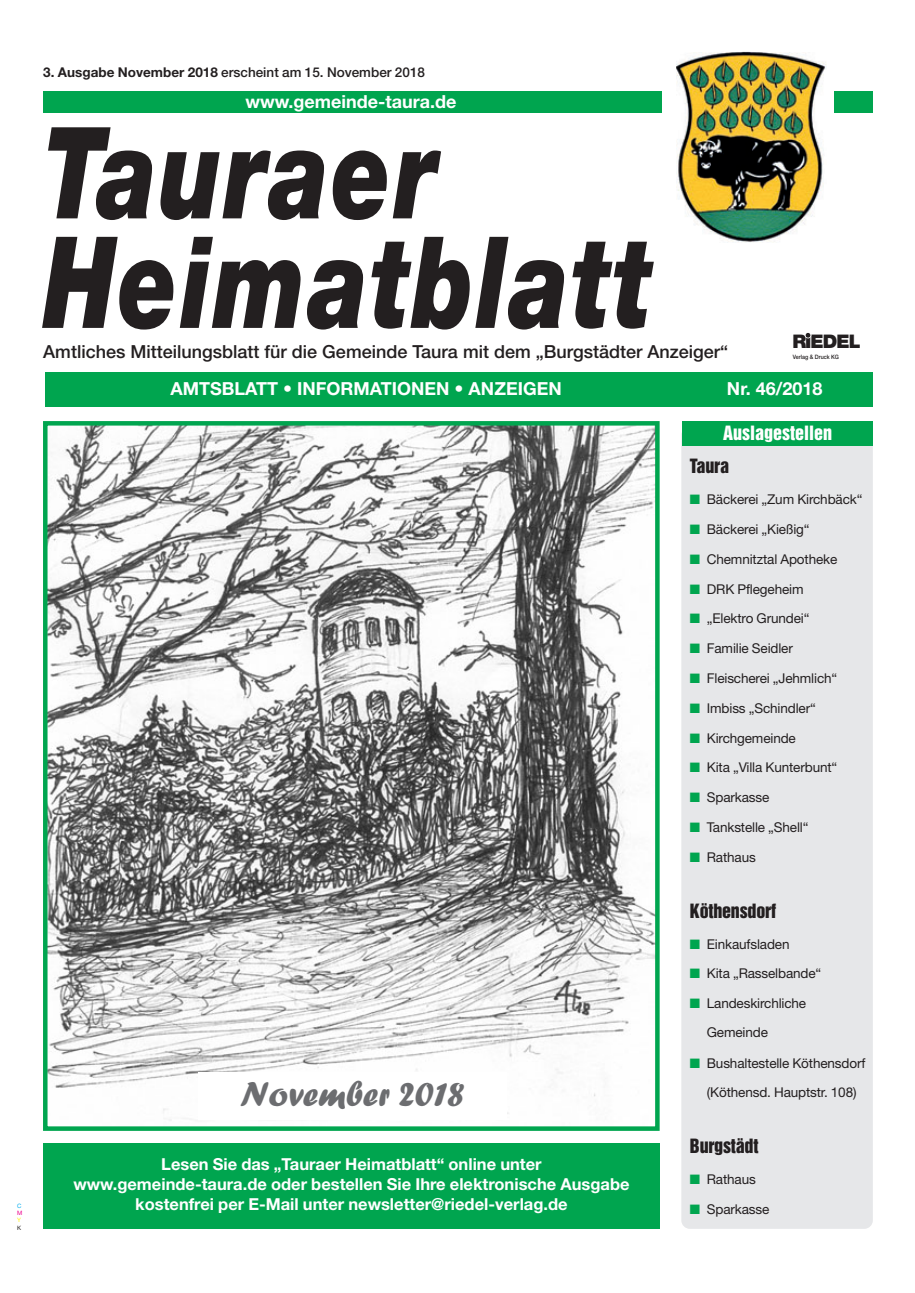
<style>
.page{position:relative;width:915px;height:1293px;background:#fff}
.page>*{position:absolute;margin:0;border:0;box-sizing:border-box;transform-origin:0 0}
.t1{font:italic 900 127.5px/109.5px "Helvetica Neue";letter-spacing:.025em;color:#231f20;scale:.75 1}
.t2{font:36px "Forte";color:#6c6d70}
.t3{font:900 18.75px "Helvetica Neue";letter-spacing:-.05em;color:#231f20}
.t4{font:500 18px "Helvetica Neue";color:#231f20}
.t5{font:700 18px "Helvetica Neue";color:#fff}
.t6{font:18px "Helvetica Inserat";letter-spacing:-.01em;color:#231f20}
.t7{font:18px "Helvetica Inserat";color:#fff}
.t8{font:700 16.5px/19.8px "Helvetica Neue";color:#fff;text-align:center}
.t9{font:13.5px/29.1px "Helvetica Neue";letter-spacing:-.01em;color:#231f20}
.t10{font:500 13.5px "Helvetica Neue";color:#231f20}
.t11{font:500 6px "Helvetica Neue";color:#231f20;scale:.9 1}
.t12{font:6px "Helvetica Neue";color:#00aeef}
.t13{font:6px "Helvetica Neue";color:#ed028c}
.t14{font:6px "Helvetica Neue";color:#fff101}
.t15{font:6px "Helvetica Neue";color:#231f20}
.s1{font-weight:700}
.s2{color:#00a54f}
</style>
<div class="page">
<img style="left:48px;top:426px;width:606px;height:695px">
<div style="left:43px;top:421px;width:616px;height:710px;border:4px solid #00a54f"></div>
<div style="left:43px;top:91px;width:618px;height:22px;background:#00a54f"></div>
<div style="left:804px;top:332px;width:7px;height:6px;border:2px solid #fff;border-radius:50%"></div>
<div style="left:829px;top:91px;width:43px;height:22px;background:#00a54f"></div>
<div style="left:669px;top:52px;width:163px;height:190px;background:#fff"></div>
<img style="left:676px;top:52px;width:150px;height:190px">
<div style="left:45px;top:373px;width:827px;height:34px;background:#00a54f"></div>
<div style="left:198px;top:1072px;width:308px;height:48px;background:#fff"></div>
<div style="left:43px;top:1143px;width:616px;height:85px;background:#00a54f"></div>
<div style="left:681px;top:426px;width:191px;height:802px;background:#e6e7e9;border-radius:9px"></div>
<div style="left:681px;top:421px;width:191px;height:25px;background:#00a54f"></div>
<p class="t12" style="left:17px;top:1203px;width:6px">C</p>
<p class="t13" style="left:17px;top:1211px;width:7px">M</p>
<p class="t14" style="left:17px;top:1218px;width:5px">Y</p>
<p class="t15" style="left:17px;top:1225px;width:6px">K</p>
<p class="t10" style="left:43px;top:67px;width:383px"><span class="s1">3. Ausgabe November 2018</span> erscheint am 15. November 2018</p>
<h3 class="t5" style="left:245px;top:95px;width:212px">www.gemeinde-taura.de</h3>
<h1 class="t1" style="left:43px;top:129px;width:813px">Tauraer<br>Heimatblatt</h1>
<h3 class="t4" style="left:43px;top:345px;width:686px">Amtliches Mitteilungsblatt für die Gemeinde Taura mit dem „Burgstädter Anzeiger“</h3>
<h3 class="t3" style="left:792px;top:335px;width:70px">RIEDEL</h3>
<p class="t11" style="left:792px;top:355px;width:53px">Verlag &amp; Druck KG</p>
<h3 class="t5" style="left:170px;top:382px;width:392px">AMTSBLATT • INFORMATIONEN • ANZEIGEN</h3>
<h3 class="t5" style="left:726px;top:382px;width:97px">Nr. 46/2018</h3>
<h3 class="t7" style="left:722px;top:425px;width:111px">Auslagestellen</h3>
<h2 class="t2" style="left:240px;top:1080px;width:226px">November 2018</h2>
<p class="t8" style="left:73px;top:1156px;width:557px">Lesen Sie das „Tauraer Heimatblatt“ online unter www.gemeinde-taura.de oder bestellen Sie Ihre elektronische Ausgabe kostenfrei per E-Mail unter newsletter@riedel-verlag.de</p>
<h3 class="t6" style="left:689px;top:459px;width:41px">Taura</h3>
<p class="t9" style="left:689px;top:486px;width:174px"><span class="s2">■</span> Bäckerei „Zum Kirchbäck“</p>
<p class="t9" style="left:689px;top:516px;width:121px"><span class="s2">■</span> Bäckerei „Kießig“</p>
<p class="t9" style="left:689px;top:546px;width:149px"><span class="s2">■</span> Chemnitztal Apotheke</p>
<p class="t9" style="left:689px;top:575px;width:115px"><span class="s2">■</span> DRK Pflegeheim</p>
<p class="t9" style="left:689px;top:605px;width:121px"><span class="s2">■</span> „Elektro Grundei“</p>
<p class="t9" style="left:689px;top:635px;width:104px"><span class="s2">■</span> Familie Seidler</p>
<p class="t9" style="left:689px;top:665px;width:149px"><span class="s2">■</span> Fleischerei „Jehmlich“</p>
<p class="t9" style="left:689px;top:695px;width:127px"><span class="s2">■</span> Imbiss „Schindler“</p>
<p class="t9" style="left:689px;top:724px;width:107px"><span class="s2">■</span> Kirchgemeinde</p>
<p class="t9" style="left:689px;top:754px;width:149px"><span class="s2">■</span> Kita „Villa Kunterbunt“</p>
<p class="t9" style="left:689px;top:784px;width:81px"><span class="s2">■</span> Sparkasse</p>
<p class="t9" style="left:689px;top:814px;width:120px"><span class="s2">■</span> Tankstelle „Shell“</p>
<p class="t9" style="left:689px;top:844px;width:67px"><span class="s2">■</span> Rathaus</p>
<h3 class="t6" style="left:689px;top:903px;width:88px">Köthensdorf</h3>
<p class="t9" style="left:689px;top:930px;width:101px"><span class="s2">■</span> Einkaufsladen</p>
<p class="t9" style="left:689px;top:960px;width:133px"><span class="s2">■</span> Kita „Rasselbande“</p>
<p class="t9" style="left:706px;top:990px;width:101px;text-indent:-17px"><span class="s2">■</span> Landeskirchliche<br>Gemeinde</p>
<p class="t9" style="left:706px;top:1049px;width:160px;text-indent:-17px"><span class="s2">■</span> Bushaltestelle Köthensdorf (Köthensd. Hauptstr. 108)</p>
<h3 class="t6" style="left:689px;top:1138px;width:70px">Burgstädt</h3>
<p class="t9" style="left:689px;top:1165px;width:67px"><span class="s2">■</span> Rathaus</p>
<p class="t9" style="left:689px;top:1195px;width:81px"><span class="s2">■</span> Sparkasse</p>
</div>
